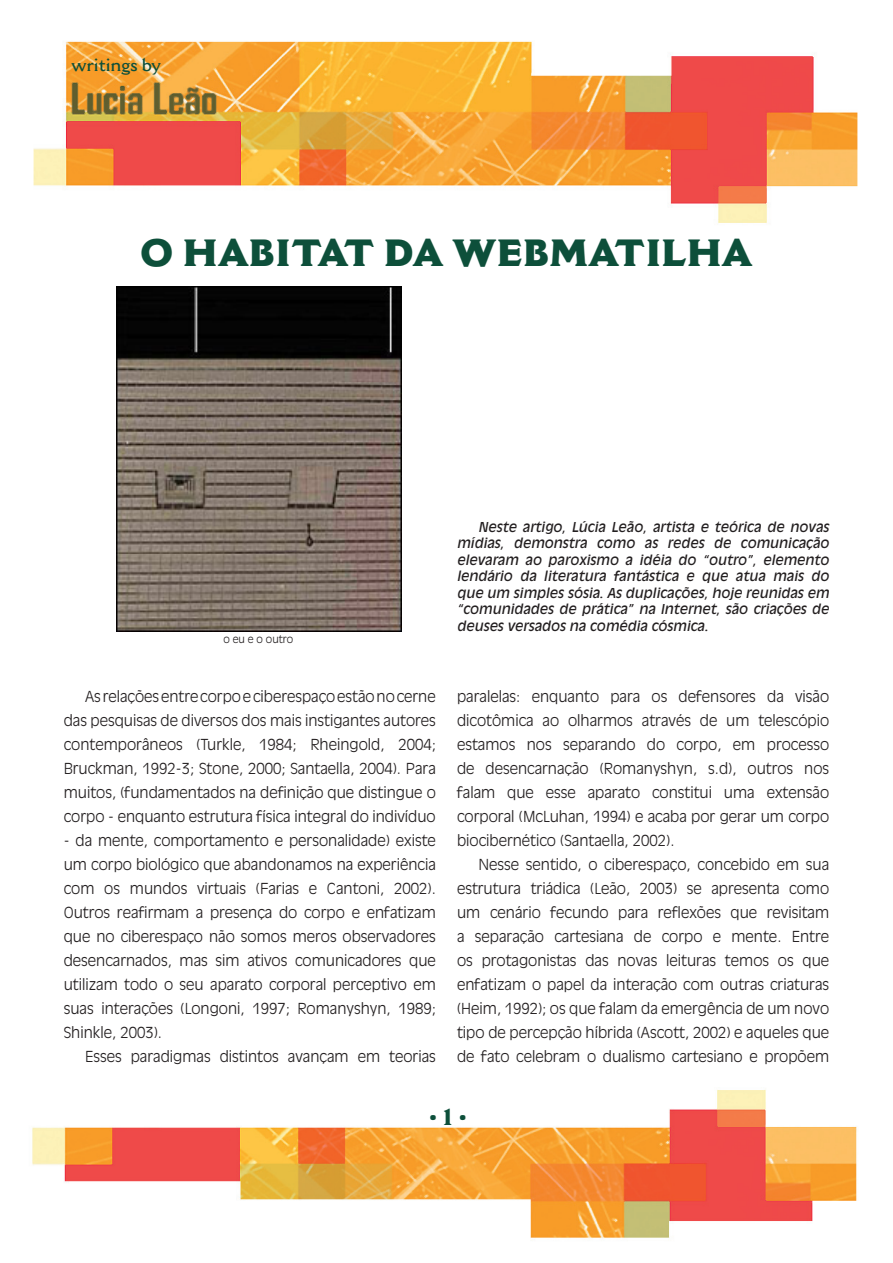
<style>
.page{position:relative;width:893px;height:1263px;background:#fff}
.page>*{position:absolute;margin:0;border:0;box-sizing:border-box;transform-origin:0 0}
.t1{font:800 37.5px "Cantoria MT Std";color:#0d4f3a}
.t2{font:800 22.5px "Cantoria MT Std";color:#0d4f3a}
.t3{font:600 18px "Cantoria MT Std";color:#0d4f3a}
.t4{font:300 15px/24px "Antique Olive Std";color:#231f20;text-align:justify}
.t5{font:italic 13.5px/16.5px "Antique Olive Std";color:#231f20;text-align:justify}
.t6{font:300 10.5px "Antique Olive Std";color:#231f20}
</style>
<div class="page">
<img style="left:33px;top:41px;width:825px;height:182px">
<img style="left:32px;top:1090px;width:825px;height:148px">
<img style="left:117px;top:286px;width:285px;height:345px">
<svg style="left:444px;top:1109px;width:7px;height:16px"></svg>
<p class="t3" style="left:72px;top:54px;width:91px">writings by</p>
<p class="t1" style="left:140px;top:230px;width:614px">O HABITAT DA WEBMATILHA</p>
<p class="t6" style="left:223px;top:633px;width:71px">o eu e o outro</p>
<p class="t4" style="left:64px;top:684px;width:374px;text-indent:21px">As relações entre corpo e ciberespaço estão no cerne das pesquisas de diversos dos mais instigantes autores contemporâneos (Turkle, 1984; Rheingold, 2004; Bruckman, 1992-3; Stone, 2000; Santaella, 2004). Para muitos, (fundamentados na definição que distingue o corpo - enquanto estrutura física integral do indivíduo</p>
<p class="t4" style="left:64px;top:828px;width:374px">- da mente, comportamento e personalidade) existe um corpo biológico que abandonamos na experiência com os mundos virtuais (Farias e Cantoni, 2002).<br>Outros reafirmam a presença do corpo e enfatizam que no ciberespaço não somos meros observadores desencarnados, mas sim ativos comunicadores que utilizam todo o seu aparato corporal perceptivo em suas interações (Longoni, 1997; Romanyshyn, 1989; Shinkle, 2003).</p>
<p class="t4" style="left:85px;top:1044px;width:352px">Esses paradigmas distintos avançam em teorias</p>
<p class="t5" style="left:457px;top:519px;width:374px;text-indent:21px">Neste artigo, Lúcia Leão, artista e teórica de novas mídias, demonstra como as redes de comunicação elevaram ao paroxismo a idéia do “outro”, elemento lendário da literatura fantástica e que atua mais do que um simples sósia. As duplicações, hoje reunidas em “comunidades de prática” na Internet, são criações de deuses versados na comédia cósmica.</p>
<p class="t4" style="left:457px;top:684px;width:374px">paralelas: enquanto para os defensores da visão dicotômica ao olharmos através de um telescópio estamos nos separando do corpo, em processo de desencarnação (Romanyshyn, s.d), outros nos falam que esse aparato constitui uma extensão corporal (McLuhan, 1994) e acaba por gerar um corpo biocibernético (Santaella, 2002).</p>
<p class="t4" style="left:457px;top:852px;width:374px;text-indent:21px">Nesse sentido, o ciberespaço, concebido em sua estrutura triádica (Leão, 2003) se apresenta como um cenário fecundo para reflexões que revisitam a separação cartesiana de corpo e mente. Entre os protagonistas das novas leituras temos os que enfatizam o papel da interação com outras criaturas (Heim, 1992); os que falam da emergência de um novo tipo de percepção híbrida (Ascott, 2002) e aqueles que de fato celebram o dualismo cartesiano e propõem</p>
<p class="t2" style="left:429px;top:1103px;width:39px">• •</p>
</div>
